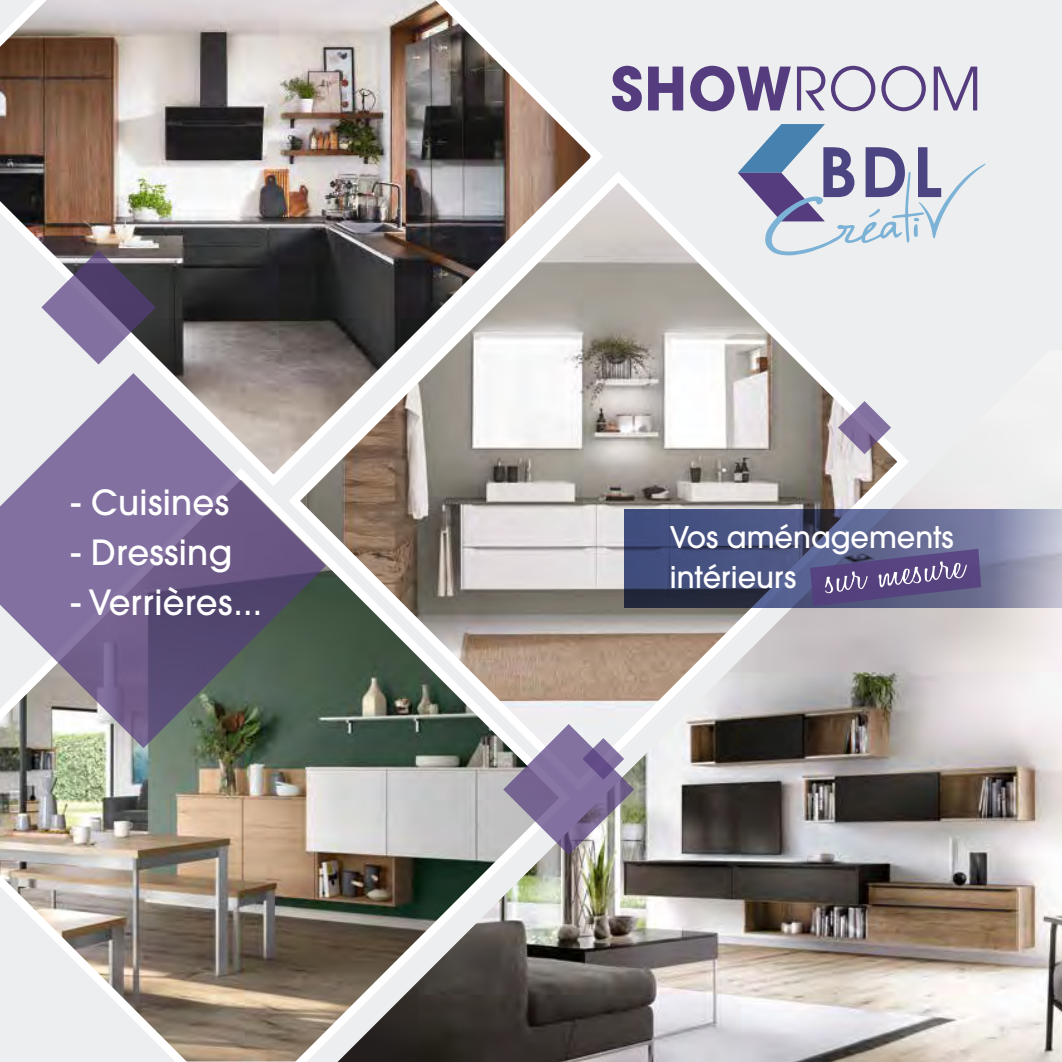
<style>
.page{position:relative;width:1062px;height:1062px;background:#edeeef}
.page>*{position:absolute;margin:0;border:0;box-sizing:border-box;transform-origin:0 0}
.t1{font:700 59.32px "ITC Avant Garde Pro";color:#553c7e;scale:.96 1}
.t2{font:300 41.12px "Honey Script";color:#fff;scale:1.45 1}
.t3{font:500 34.48px "ITC Avant Garde Pro";letter-spacing:.01em;color:#fff}
.t4{font:500 29.57px/40.2px "ITC Avant Garde Pro";color:#fff}
.s1{font-weight:400}
</style>
<div class="page">
<img style="left:0;top:0;width:603px;height:373px">
<svg style="left:283px;top:165px;width:514px;height:297px"></svg>
<img style="left:0;top:462px;width:337px;height:600px">
<svg style="left:737px;top:124px;width:249px;height:131px"></svg>
<img style="left:337px;top:350px;width:725px;height:712px">
<svg style="left:41px;top:250px;width:115px;height:114px"></svg>
<svg style="left:838px;top:401px;width:53px;height:53px"></svg>
<svg style="left:503px;top:724px;width:131px;height:131px"></svg>
<svg style="left:0;top:373px;width:326px;height:375px;background:#8c849a"></svg>
<svg style="left:624px;top:509px;width:438px;height:98px;background:#5d658a"></svg>
<svg style="left:810px;top:549px;width:171px;height:57px;background:#584d82"></svg>
<p class="t3" style="left:71px;top:480px;width:159px">- Cuisines</p>
<p class="t3" style="left:71px;top:530px;width:163px">- Dressing</p>
<p class="t3" style="left:71px;top:581px;width:193px">- Verrières...</p>
<h1 class="t1" style="left:610px;top:49px;width:388px">SHOW<span class="s1">ROOM</span></h1>
<p class="t4" style="left:670px;top:516px;width:285px">Vos aménagements intérieurs</p>
<p class="t2" style="left:822px;top:554px;width:98px;rotate:-6deg">sur mesure</p>
</div>
